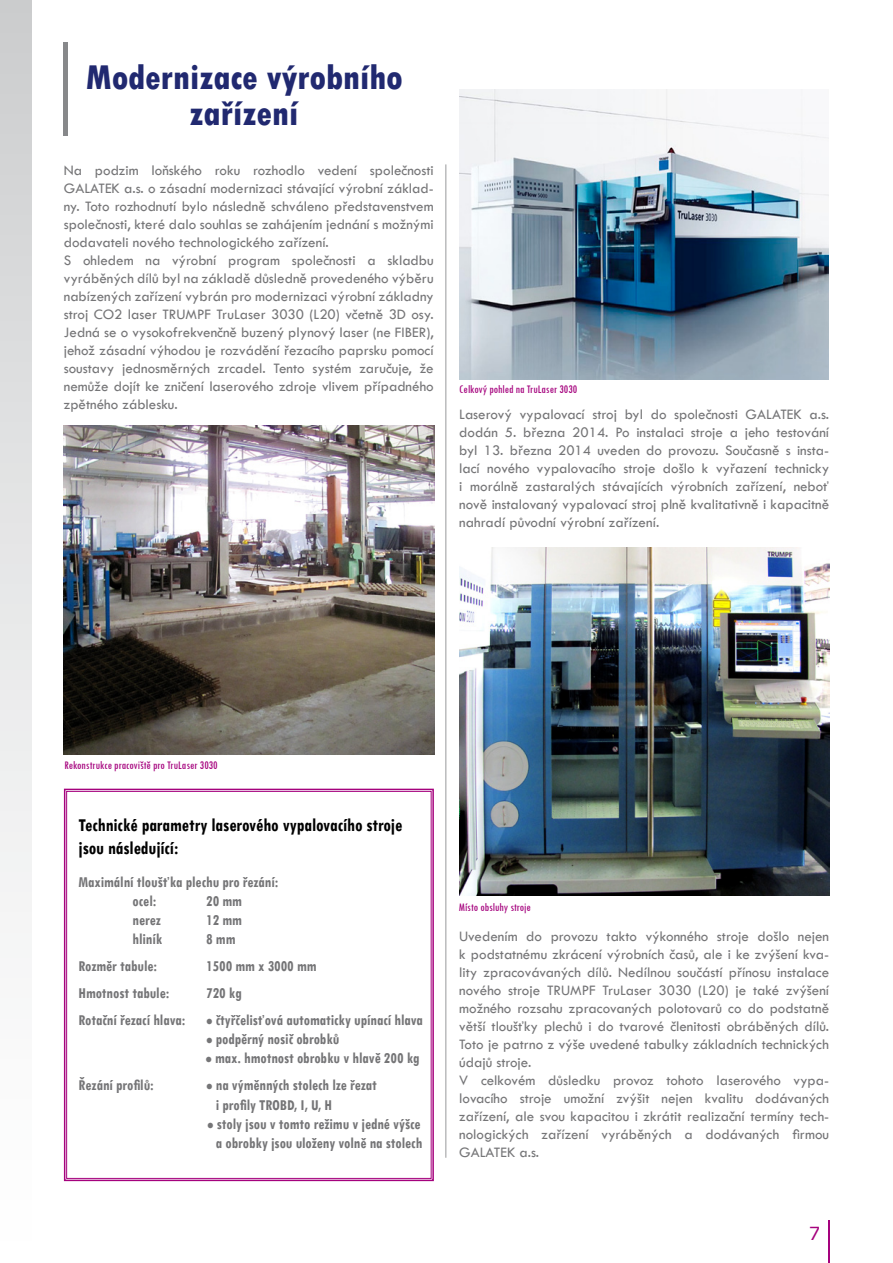
<style>
.page{position:relative;width:893px;height:1263px;background:#fff}
.page>*{position:absolute;margin:0;border:0;box-sizing:border-box;transform-origin:0 0}
.t1{font:800 condensed 36px/36px "Tw Cen";color:#212970;text-align:center}
.t2{font:700 condensed 19.2px/23px "Tw Cen";color:#000;scale:.93 1}
.t3{font:18px "Verdana";color:#a5027d}
.t4{font:700 condensed 15.9px/19.2px "Tw Cen";color:#757577;scale:.93 1}
.t5{font:15px/18px "Tw Cen";color:#757577}
.t6{font:condensed 12px "Tw Cen";color:#a5027d}
</style>
<div class="page">
<img style="left:459px;top:548px;width:370px;height:347px">
<img style="left:64px;top:426px;width:370px;height:329px">
<img style="left:459px;top:90px;width:370px;height:289px">
<hr style="left:828px;top:1220px;width:1px;height:43px;background:#a5027d">
<hr style="left:64px;top:43px;width:4px;height:93px;background:#87888a">
<hr style="left:445px;top:164px;width:1px;height:994px;background:#98999b">
<div style="left:0;top:0;width:32px;height:1263px;background:linear-gradient(to bottom,#cdcecf,#fff)"></div>
<svg style="left:63px;top:788px;width:371px;height:394px"></svg>
<div style="left:66px;top:791px;width:365px;height:388px;border:1px solid #a5027d"></div>
<h1 class="t1" style="left:85px;top:59px;width:319px">Modernizace výrobního zařízení</h1>
<p class="t5" style="left:64px;top:161px;width:371px">Na podzim loňského roku rozhodlo vedení společnosti GALATEK a.s. o zásadní modernizaci stávající výrobní základ&shy;ny. Toto rozhodnutí bylo následně schváleno představenstvem společnosti, které dalo souhlas se zahájením jednání s možnými dodavateli nového technologického zařízení.<br>S ohledem na výrobní program společnosti a skladbu vyráběných dílů byl na základě důsledně provedeného výběru nabízených zařízení vybrán pro modernizaci výrobní základny stroj CO2 laser TRUMPF TruLaser 3030 (L20) včetně 3D osy.<br>Jedná se o vysokofrekvenčně buzený plynový laser (ne FIBER), jehož zásadní výhodou je rozvádění řezacího paprsku pomocí soustavy jednosměrných zrcadel. Tento systém zaručuje, že nemůže dojít ke zničení laserového zdroje vlivem případného zpětného záblesku.</p>
<p class="t6" style="left:459px;top:382px;width:119px">Celkový pohled na TruLaser 3030</p>
<p class="t5" style="left:459px;top:405px;width:371px;text-align:justify">Laserový vypalovací stroj byl do společnosti GALATEK a.s. dodán 5. března 2014. Po instalaci stroje a jeho testování byl 13. března 2014 uveden do provozu. Současně s insta&shy;lací nového vypalovacího stroje došlo k vyřazení technicky i morálně zastaralých stávajících výrobních zařízení, neboť nově instalovaný vypalovací stroj plně kvalitativně i kapacitně nahradí původní výrobní zařízení.</p>
<p class="t6" style="left:65px;top:758px;width:154px">Rekonstrukce pracoviště pro TruLaser 3030</p>
<p class="t2" style="left:79px;top:813px;width:350px">Technické parametry laserového vypalovacího stroje jsou následující:</p>
<p class="t4" style="left:133px;top:871px;width:158px;text-indent:-54px">Maximální tloušťka plechu pro řezání: ocel:</p>
<p class="t4" style="left:206px;top:891px;width:40px">20 mm</p>
<p class="t4" style="left:133px;top:910px;width:32px">nerez</p>
<p class="t4" style="left:206px;top:910px;width:40px">12 mm</p>
<p class="t4" style="left:133px;top:929px;width:34px">hliník</p>
<p class="t4" style="left:206px;top:929px;width:33px">8 mm</p>
<p class="t4" style="left:79px;top:956px;width:86px">Rozměr tabule:</p>
<p class="t4" style="left:206px;top:956px;width:120px">1500 mm x 3000 mm</p>
<p class="t4" style="left:79px;top:983px;width:99px">Hmotnost tabule:</p>
<p class="t4" style="left:206px;top:983px;width:40px">720 kg</p>
<p class="t4" style="left:79px;top:1010px;width:116px">Rotační řezací hlava:</p>
<p class="t4" style="left:206px;top:1010px;width:234px">● čtyřčelisťová automaticky upínací hlava</p>
<p class="t4" style="left:206px;top:1029px;width:145px">● podpěrný nosič obrobků</p>
<p class="t4" style="left:206px;top:1048px;width:232px">● max. hmotnost obrobku v hlavě 200 kg</p>
<p class="t4" style="left:79px;top:1075px;width:82px">Řezání profilů:</p>
<p class="t4" style="left:216px;top:1075px;width:175px;text-indent:-10px">● na výměnných stolech lze řezat i profily TROBD, I, U, H</p>
<p class="t4" style="left:207px;top:1114px;width:233px;text-align:center">● stoly jsou v tomto režimu v jedné výšce a obrobky jsou uloženy volně na stolech</p>
<p class="t6" style="left:459px;top:900px;width:73px">Místo obsluhy stroje</p>
<p class="t5" style="left:459px;top:927px;width:371px">Uvedením do provozu takto výkonného stroje došlo nejen k podstatnému zkrácení výrobních časů, ale i ke zvýšení kva&shy;lity zpracovávaných dílů. Nedílnou součástí přínosu instalace nového stroje TRUMPF TruLaser 3030 (L20) je také zvýšení možného rozsahu zpracovaných polotovarů co do podstatně větší tloušťky plechů i do tvarové členitosti obráběných dílů.<br>Toto je patrno z výše uvedené tabulky základních technických údajů stroje.<br>V celkovém důsledku provoz tohoto laserového vypa&shy;lovacího stroje umožní zvýšit nejen kvalitu dodávaných zařízení, ale svou kapacitou i zkrátit realizační termíny tech&shy;nologických zařízení vyráběných a dodávaných firmou GALATEK a.s.</p>
<p class="t3" style="left:809px;top:1220px;width:13px">7</p>
</div>
